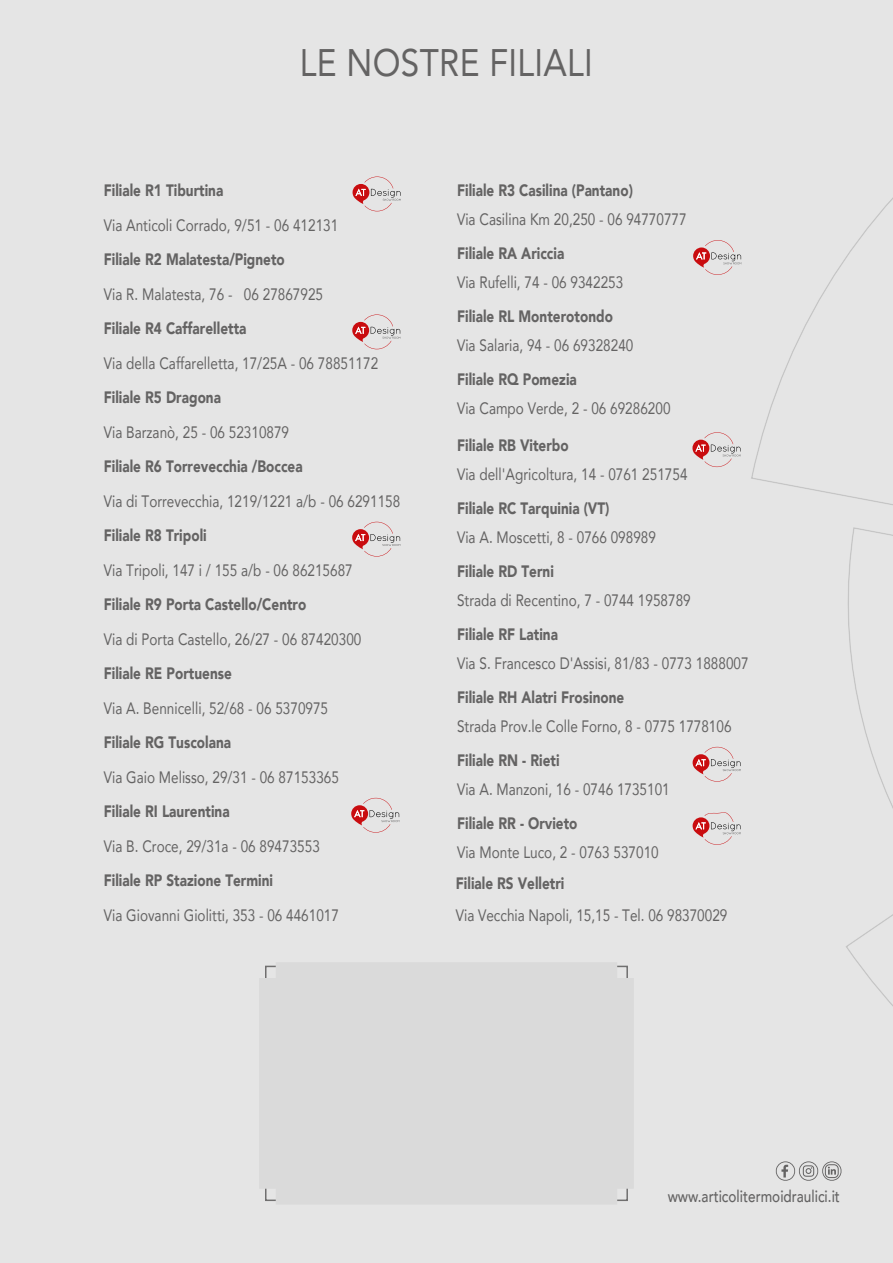
<style>
.page{position:relative;width:893px;height:1263px;background:#e5e5e5}
.page>*{position:absolute;margin:0;border:0;box-sizing:border-box;transform-origin:0 0}
.t1{font:38.25px "Avenir";letter-spacing:.01em;color:#646363;scale:.87 1}
.t2{font:16.5px "Avenir";color:#646363;scale:.82 1}
.t3{font:900 16.5px "Avenir";color:#646363;scale:.82 1}
.t4{font:500 16.5px "Avenir";color:#646363;scale:.82 1}
</style>
<div class="page">
<svg style="left:751px;top:198px;width:142px;height:307px"></svg>
<svg style="left:693px;top:747px;width:48px;height:35px"></svg>
<svg style="left:693px;top:812px;width:48px;height:33px"></svg>
<svg style="left:351px;top:798px;width:48px;height:35px"></svg>
<svg style="left:352px;top:522px;width:48px;height:34px"></svg>
<svg style="left:352px;top:314px;width:48px;height:35px"></svg>
<svg style="left:692px;top:432px;width:49px;height:35px"></svg>
<svg style="left:693px;top:240px;width:48px;height:35px"></svg>
<svg style="left:353px;top:177px;width:48px;height:34px"></svg>
<div style="left:260px;top:963px;width:373px;height:241px;background:#dadada"></div>
<svg style="left:775px;top:527px;width:118px;height:654px"></svg>
<div style="left:825px;top:1164px;width:14px;height:14px;border:1px solid #646363;border-radius:4px"></div>
<h1 class="t1" style="left:300px;top:32px;width:338px">LE NOSTRE FILIALI</h1>
<p class="t3" style="left:104px;top:176px;width:147px">Filiale R1 Tiburtina</p>
<p class="t2" style="left:104px;top:212px;width:287px">Via Anticoli Corrado, 9/51 - 06 412131</p>
<p class="t3" style="left:104px;top:245px;width:222px">Filiale R2 Malatesta/Pigneto</p>
<p class="t2" style="left:104px;top:281px;width:269px">Via R. Malatesta, 76 - 06 27867925</p>
<p class="t3" style="left:104px;top:314px;width:175px">Filiale R4 Caffarelletta</p>
<p class="t2" style="left:104px;top:350px;width:336px">Via della Caffarelletta, 17/25A - 06 78851172</p>
<p class="t3" style="left:104px;top:383px;width:144px">Filiale R5 Dragona</p>
<p class="t2" style="left:104px;top:419px;width:228px">Via Barzanò, 25 - 06 52310879</p>
<p class="t3" style="left:104px;top:452px;width:244px">Filiale R6 Torrevecchia /Boccea</p>
<p class="t2" style="left:104px;top:488px;width:363px">Via di Torrevecchia, 1219/1221 a/b - 06 6291158</p>
<p class="t3" style="left:104px;top:521px;width:127px">Filiale R8 Tripoli</p>
<p class="t2" style="left:104px;top:557px;width:305px">Via Tripoli, 147 i / 155 a/b - 06 86215687</p>
<p class="t3" style="left:104px;top:590px;width:249px">Filiale R9 Porta Castello/Centro</p>
<p class="t2" style="left:104px;top:626px;width:316px">Via di Porta Castello, 26/27 - 06 87420300</p>
<p class="t3" style="left:104px;top:659px;width:158px">Filiale RE Portuense</p>
<p class="t2" style="left:104px;top:695px;width:275px">Via A. Bennicelli, 52/68 - 06 5370975</p>
<p class="t3" style="left:104px;top:728px;width:157px">Filiale RG Tuscolana</p>
<p class="t2" style="left:104px;top:764px;width:288px">Via Gaio Melisso, 29/31 - 06 87153365</p>
<p class="t3" style="left:104px;top:797px;width:155px">Filiale RI Laurentina</p>
<p class="t2" style="left:104px;top:833px;width:265px">Via B. Croce, 29/31a - 06 89473553</p>
<p class="t3" style="left:104px;top:866px;width:208px">Filiale RP Stazione Termini</p>
<p class="t2" style="left:104px;top:902px;width:288px">Via Giovanni Giolitti, 353 - 06 4461017</p>
<p class="t3" style="left:457px;top:176px;width:216px">Filiale R3 Casilina (Pantano)</p>
<p class="t2" style="left:457px;top:206px;width:281px">Via Casilina Km 20,250 - 06 94770777</p>
<p class="t3" style="left:457px;top:239px;width:132px">Filiale RA Ariccia</p>
<p class="t2" style="left:457px;top:269px;width:204px">Via Rufelli, 74 - 06 9342253</p>
<p class="t3" style="left:457px;top:302px;width:192px">Filiale RL Monterotondo</p>
<p class="t2" style="left:457px;top:332px;width:216px">Via Salaria, 94 - 06 69328240</p>
<p class="t3" style="left:457px;top:365px;width:147px">Filiale RQ Pomezia</p>
<p class="t2" style="left:457px;top:395px;width:262px">Via Campo Verde, 2 - 06 69286200</p>
<p class="t3" style="left:457px;top:431px;width:138px">Filiale RB Viterbo</p>
<p class="t2" style="left:457px;top:461px;width:282px">Via dell'Agricoltura, 14 - 0761 251754</p>
<p class="t3" style="left:457px;top:494px;width:187px">Filiale RC Tarquinia (VT)</p>
<p class="t2" style="left:457px;top:524px;width:244px">Via A. Moscetti, 8 - 0766 098989</p>
<p class="t3" style="left:457px;top:557px;width:120px">Filiale RD Terni</p>
<p class="t2" style="left:457px;top:587px;width:286px">Strada di Recentino, 7 - 0744 1958789</p>
<p class="t3" style="left:457px;top:620px;width:125px">Filiale RF Latina</p>
<p class="t2" style="left:457px;top:650px;width:357px">Via S. Francesco D'Assisi, 81/83 - 0773 1888007</p>
<p class="t3" style="left:457px;top:683px;width:205px">Filiale RH Alatri Frosinone</p>
<p class="t2" style="left:457px;top:713px;width:336px">Strada Prov.le Colle Forno, 8 - 0775 1778106</p>
<p class="t3" style="left:457px;top:746px;width:126px">Filiale RN - Rieti</p>
<p class="t2" style="left:457px;top:776px;width:261px">Via A. Manzoni, 16 - 0746 1735101</p>
<p class="t3" style="left:457px;top:809px;width:148px">Filiale RR - Orvieto</p>
<p class="t2" style="left:457px;top:839px;width:247px">Via Monte Luco, 2 - 0763 537010</p>
<p class="t3" style="left:456px;top:869px;width:134px">Filiale RS Velletri</p>
<p class="t2" style="left:456px;top:902px;width:333px">Via Vecchia Napoli, 15,15 - Tel. 06 98370029</p>
<p class="t4" style="left:668px;top:1181px;width:212px">www.articolitermoidraulici.it</p>
</div>
